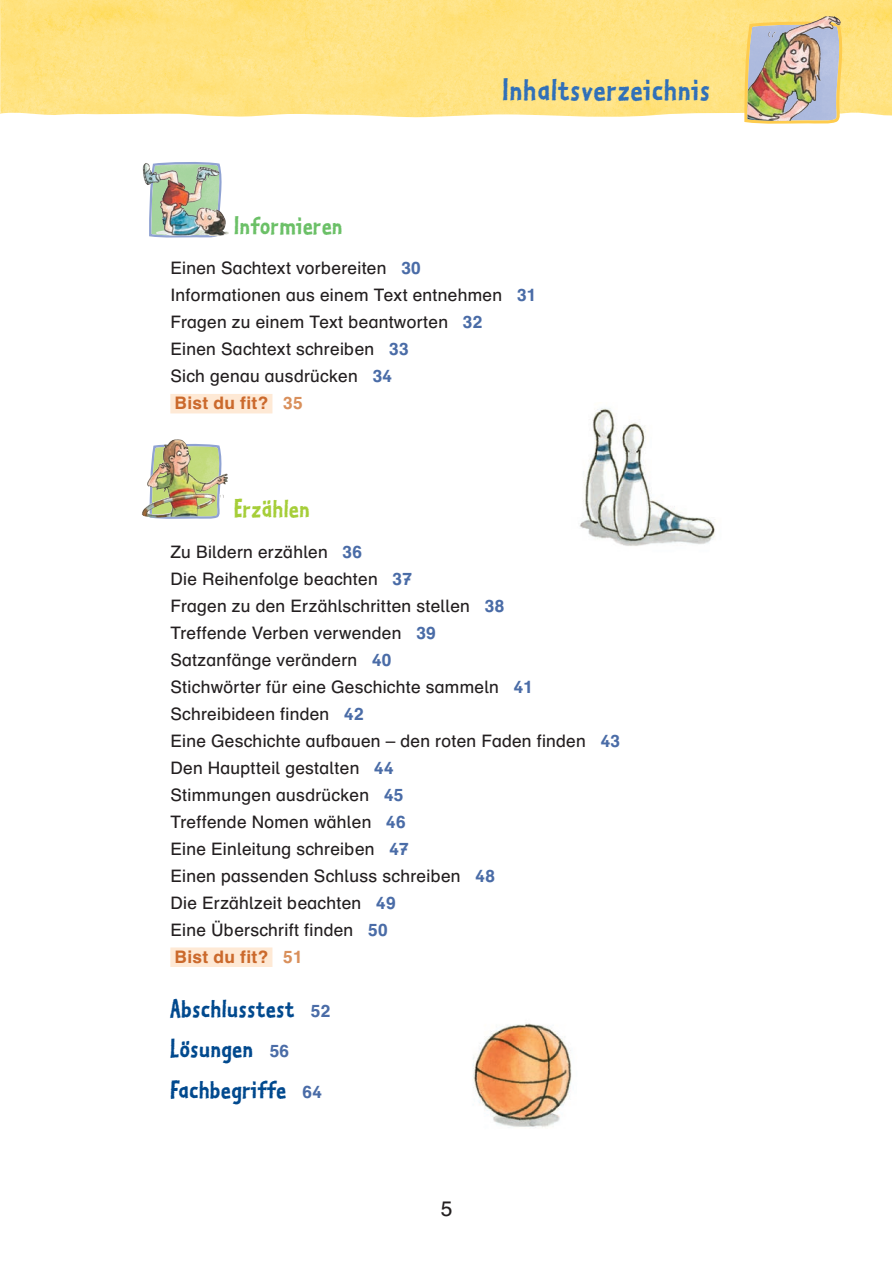
<style>
.page{position:relative;width:892px;height:1262px;background:#fff}
.page>*{position:absolute;margin:0;border:0;box-sizing:border-box;transform-origin:0 0}
.t1{font:700 33px "Kosm Bifab";letter-spacing:.03em;color:#3170b8}
.t2{font:700 27px/40.5px "Kosm Bifab";letter-spacing:.015em;color:#01498e}
.t3{font:700 27px "Kosm Bifab";letter-spacing:.015em;color:#6bc067}
.t4{font:700 27px "Kosm Bifab";letter-spacing:.015em;color:#a6ce39}
.t5{font:21px "Schulb Bifab";color:#231f20}
.t6{font:17.25px/27px "Schulb Bifab";letter-spacing:.015em;color:#231f20}
.s1{font-weight:700;color:#4a6ca7}
.s2{font-weight:700;color:#cb692c}
.s3{font-weight:700;color:#d9905c}
.s4{font-family:"Schulb Bifab";font-size:17.25px;color:#4a6ca7}
</style>
<div class="page">
<img style="left:1px;top:0;width:891px;height:118px">
<img style="left:0;top:0;width:1px;height:114px">
<img style="left:744px;top:20px;width:102px;height:104px">
<img style="left:812px;top:16px;width:29px;height:14px">
<div style="left:170px;top:394px;width:102px;height:19px;background:#fee9d5"></div>
<div style="left:170px;top:947px;width:102px;height:20px;background:#fee9d5"></div>
<img style="left:580px;top:408px;width:135px;height:138px">
<img style="left:473px;top:1023px;width:99px;height:105px">
<img style="left:150px;top:443px;width:74px;height:76px">
<img style="left:181px;top:440px;width:10px;height:35px">
<img style="left:149px;top:174px;width:76px;height:64px">
<img style="left:147px;top:162px;width:75px;height:12px">
<h1 class="t1" style="left:502px;top:78px;width:210px">Inhaltsverzeichnis</h1>
<h2 class="t3" style="left:234px;top:216px;width:110px">Informieren</h2>
<p class="t6" style="left:170px;top:256px;width:368px">Einen Sachtext vorbereiten <span class="s1">30<br></span>Informationen aus einem Text entnehmen <span class="s1">31<br></span>Fragen zu einem Text beantworten <span class="s1">32<br></span>Einen Sachtext schreiben <span class="s1">33<br></span>Sich genau ausdrücken <span class="s1">34<br></span><span class="s2">Bist du fit?</span> <span class="s3">35</span></p>
<h2 class="t4" style="left:234px;top:499px;width:77px">Erzählen</h2>
<p class="t6" style="left:170px;top:540px;width:451px">Zu Bildern erzählen <span class="s1">36<br></span>Die Reihenfolge beachten <span class="s1">37<br></span>Fragen zu den Erzählschritten stellen <span class="s1">38<br></span>Treffende Verben verwenden <span class="s1">39<br></span>Satzanfänge verändern <span class="s1">40<br></span>Stichwörter für eine Geschichte sammeln <span class="s1">41<br></span>Schreibideen finden <span class="s1">42<br></span>Eine Geschichte aufbauen – den roten Faden finden <span class="s1">43<br></span>Den Hauptteil gestalten <span class="s1">44<br></span>Stimmungen ausdrücken <span class="s1">45<br></span>Treffende Nomen wählen <span class="s1">46<br></span>Eine Einleitung schreiben <span class="s1">47<br></span>Einen passenden Schluss schreiben <span class="s1">48<br></span>Die Erzählzeit beachten <span class="s1">49<br></span>Eine Überschrift finden <span class="s1">50<br></span><span class="s2">Bist du fit?</span> <span class="s3">51</span></p>
<h2 class="t2" style="left:170px;top:991px;width:162px">Abschlusstest <span class="s4">52<br></span>Lösungen <span class="s4">56<br></span>Fachbegriffe <span class="s4">64</span></h2>
<p class="t5" style="left:441px;top:1201px;width:13px">5</p>
</div>
